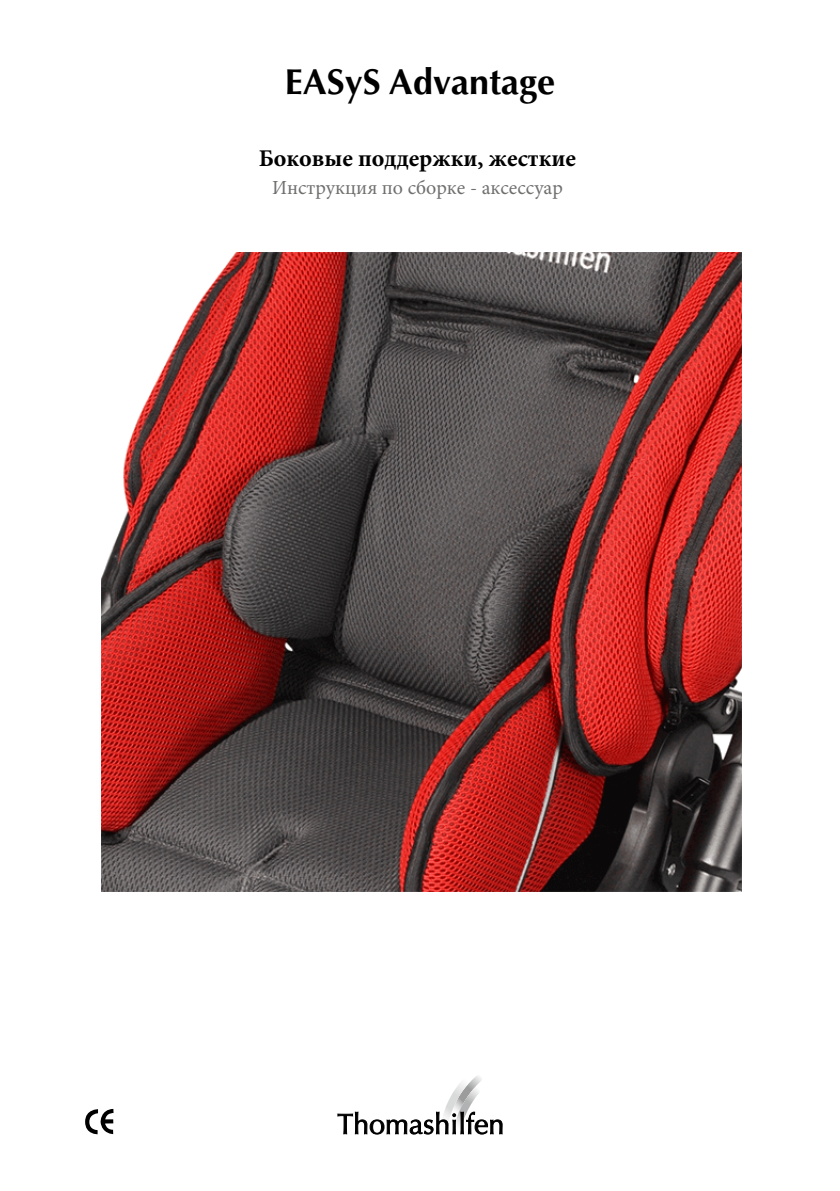
<style>
.page{position:relative;width:840px;height:1191px;background:#fff}
.page>*{position:absolute;margin:0;border:0;box-sizing:border-box;transform-origin:0 0}
.t1{font:700 36px "Optima";color:#000}
.t2{font:700 24px "Minion Pro";color:#000}
.t3{font:20px "Minion Pro";color:#6f6f6e}
</style>
<div class="page">
<svg style="left:337px;top:1076px;width:165px;height:58px"></svg>
<svg style="left:85px;top:1109px;width:28px;height:25px"></svg>
<img style="left:101px;top:252px;width:639px;height:639px">
<h1 class="t1" style="left:284px;top:61px;width:272px">EASyS Advantage</h1>
<p class="t2" style="left:259px;top:142px;width:318px">Боковые поддержки, жесткие</p>
<p class="t3" style="left:272px;top:175px;width:292px">Инструкция по сборке - аксессуар</p>
</div>
